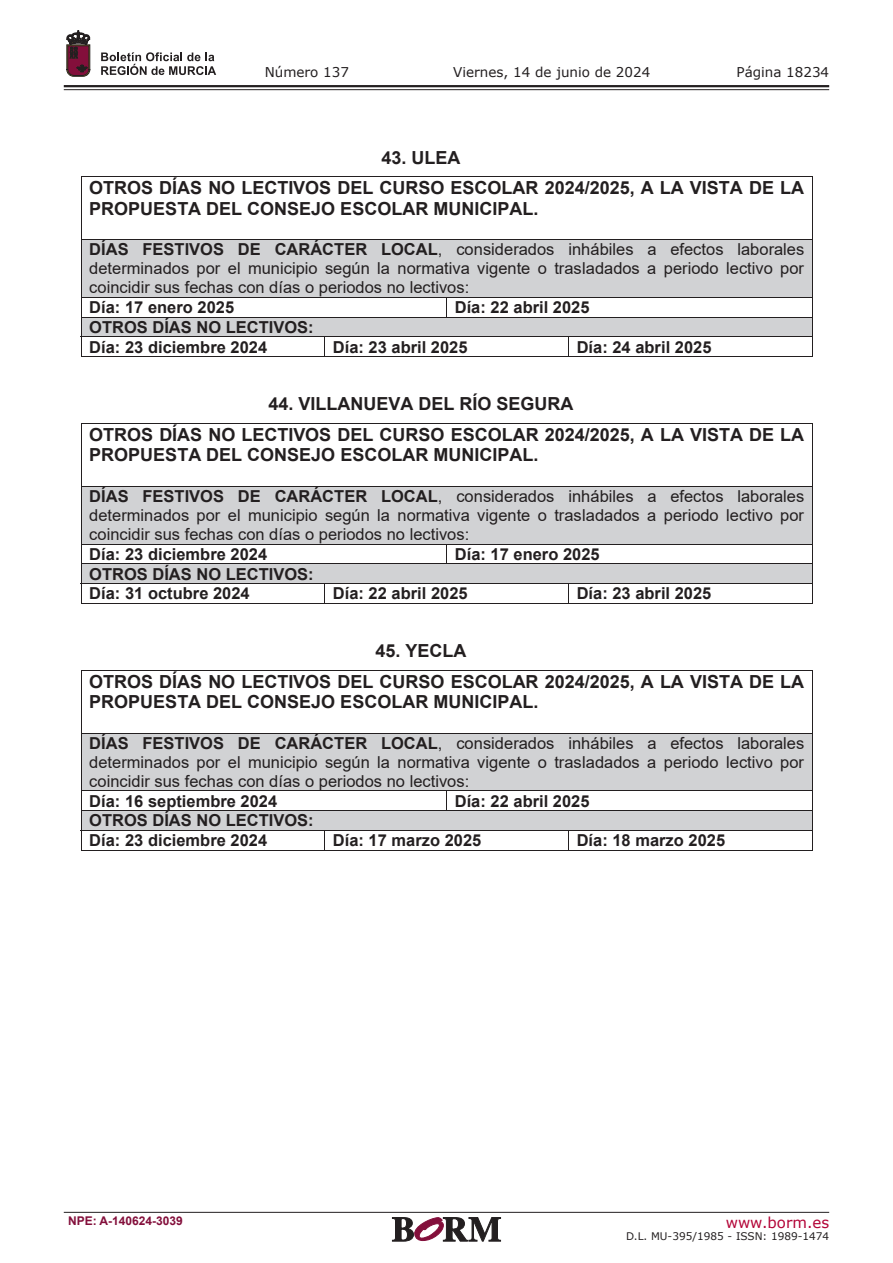
<style>
.page{position:relative;width:893px;height:1263px;background:#fff}
.page>*{position:absolute;margin:0;border:0;box-sizing:border-box;transform-origin:0 0}
.t1{font:700 18px/30.5px "Arial";color:#231f20}
.t2{font:16.5px/19px "Arial";color:#231f20;text-align:justify}
.t3{font:700 16.5px/19.6px "Arial";color:#231f20}
.t4{font:15px "Verdana";color:#b30437}
.t5{font:13.5px "Verdana";color:#231f20}
.t6{font:700 12px "Arial";color:#830f3b}
.t7{font:10.5px "Verdana";color:#231f20}
.s1{font-weight:700}
</style>
<div class="page">
<hr style="left:64px;top:85px;width:765px;height:2px;background:#231f20">
<hr style="left:64px;top:89px;width:765px;height:1px;background:#231f20">
<svg style="left:101px;top:52px;width:115px;height:23px"></svg>
<svg style="left:67px;top:31px;width:23px;height:45px"></svg>
<hr style="left:64px;top:1212px;width:765px;height:1px;background:#231f20">
<svg style="left:392px;top:1217px;width:109px;height:24px"></svg>
<hr style="left:81px;top:176px;width:732px;height:1px;background:#231f20">
<hr style="left:81px;top:177px;width:1px;height:62px;background:#231f20">
<hr style="left:812px;top:177px;width:1px;height:62px;background:#231f20">
<div style="left:82px;top:240px;width:730px;height:57px;background:#d1d2d4"></div>
<hr style="left:81px;top:239px;width:732px;height:1px;background:#231f20">
<hr style="left:81px;top:240px;width:1px;height:57px;background:#231f20">
<hr style="left:812px;top:240px;width:1px;height:57px;background:#231f20">
<hr style="left:81px;top:297px;width:732px;height:1px;background:#231f20">
<svg style="left:446px;top:298px;width:1px;height:19px"></svg>
<div style="left:89px;top:317px;width:715px;height:19px;background:#d1d2d4"></div>
<hr style="left:81px;top:317px;width:732px;height:1px;background:#231f20">
<hr style="left:81px;top:336px;width:488px;height:1px;background:#231f20">
<hr style="left:569px;top:336px;width:243px;height:1px;background:#231f20">
<svg style="left:81px;top:298px;width:1px;height:58px"></svg>
<hr style="left:81px;top:356px;width:243px;height:1px;background:#231f20">
<svg style="left:324px;top:337px;width:1px;height:20px"></svg>
<hr style="left:325px;top:356px;width:243px;height:1px;background:#231f20">
<svg style="left:568px;top:337px;width:1px;height:20px"></svg>
<hr style="left:569px;top:356px;width:243px;height:1px;background:#231f20">
<svg style="left:812px;top:298px;width:1px;height:59px"></svg>
<hr style="left:81px;top:423px;width:732px;height:1px;background:#231f20">
<hr style="left:81px;top:424px;width:1px;height:62px;background:#231f20">
<hr style="left:812px;top:424px;width:1px;height:62px;background:#231f20">
<div style="left:82px;top:487px;width:730px;height:57px;background:#d1d2d4"></div>
<hr style="left:81px;top:486px;width:732px;height:1px;background:#231f20">
<hr style="left:81px;top:487px;width:1px;height:57px;background:#231f20">
<hr style="left:812px;top:487px;width:1px;height:57px;background:#231f20">
<hr style="left:81px;top:544px;width:732px;height:1px;background:#231f20">
<svg style="left:446px;top:545px;width:1px;height:18px"></svg>
<div style="left:82px;top:564px;width:730px;height:19px;background:#d1d2d4"></div>
<hr style="left:81px;top:563px;width:732px;height:1px;background:#231f20">
<hr style="left:81px;top:583px;width:488px;height:1px;background:#231f20">
<hr style="left:569px;top:583px;width:243px;height:1px;background:#231f20">
<svg style="left:81px;top:545px;width:1px;height:58px"></svg>
<hr style="left:81px;top:603px;width:243px;height:1px;background:#231f20">
<svg style="left:324px;top:584px;width:1px;height:20px"></svg>
<hr style="left:325px;top:603px;width:243px;height:1px;background:#231f20">
<svg style="left:568px;top:584px;width:1px;height:20px"></svg>
<hr style="left:569px;top:603px;width:243px;height:1px;background:#231f20">
<svg style="left:812px;top:545px;width:1px;height:59px"></svg>
<hr style="left:81px;top:670px;width:732px;height:1px;background:#231f20">
<hr style="left:81px;top:671px;width:1px;height:62px;background:#231f20">
<hr style="left:812px;top:671px;width:1px;height:62px;background:#231f20">
<div style="left:82px;top:734px;width:730px;height:56px;background:#d1d2d4"></div>
<hr style="left:81px;top:733px;width:732px;height:1px;background:#231f20">
<hr style="left:81px;top:734px;width:1px;height:56px;background:#231f20">
<hr style="left:812px;top:734px;width:1px;height:56px;background:#231f20">
<hr style="left:81px;top:790px;width:732px;height:1px;background:#231f20">
<svg style="left:446px;top:791px;width:1px;height:19px"></svg>
<div style="left:82px;top:811px;width:730px;height:19px;background:#d1d2d4"></div>
<hr style="left:81px;top:810px;width:732px;height:1px;background:#231f20">
<hr style="left:81px;top:830px;width:488px;height:1px;background:#231f20">
<hr style="left:569px;top:830px;width:243px;height:1px;background:#231f20">
<svg style="left:81px;top:791px;width:1px;height:59px"></svg>
<hr style="left:81px;top:850px;width:243px;height:1px;background:#231f20">
<svg style="left:324px;top:831px;width:1px;height:19px"></svg>
<hr style="left:325px;top:850px;width:243px;height:1px;background:#231f20">
<svg style="left:568px;top:831px;width:1px;height:19px"></svg>
<hr style="left:569px;top:850px;width:243px;height:1px;background:#231f20">
<svg style="left:812px;top:791px;width:1px;height:60px"></svg>
<p class="t5" style="left:265px;top:62px;width:86px">Número 137</p>
<p class="t5" style="left:453px;top:62px;width:199px">Viernes, 14 de junio de 2024</p>
<p class="t5" style="left:736px;top:62px;width:94px">Página 18234</p>
<p class="t1" style="left:89px;top:142px;width:716px;text-indent:292px">43. ULEA<br>OTROS DÍAS NO LECTIVOS DEL CURSO ESCOLAR 2024/2025, A LA VISTA DE LA</p>
<p class="t1" style="left:89px;top:193px;width:451px">PROPUESTA DEL CONSEJO ESCOLAR MUNICIPAL.</p>
<p class="t2" style="left:89px;top:240px;width:717px"><span class="s1">DÍAS FESTIVOS DE CARÁCTER LOCAL</span>, considerados inhábiles a efectos laborales determinados por el municipio según la normativa vigente o trasladados a periodo lectivo por coincidir sus fechas con días o periodos no lectivos:</p>
<p class="t3" style="left:89px;top:298px;width:146px">Día: 17 enero 2025</p>
<p class="t3" style="left:455px;top:298px;width:136px">Día: 22 abril 2025</p>
<p class="t3" style="left:89px;top:317px;width:226px">OTROS DÍAS NO LECTIVOS:<br>Día: 23 diciembre 2024</p>
<p class="t3" style="left:333px;top:337px;width:136px">Día: 23 abril 2025</p>
<p class="t3" style="left:577px;top:337px;width:136px">Día: 24 abril 2025</p>
<p class="t1" style="left:89px;top:389px;width:716px;text-indent:179px">44. VILLANUEVA DEL RÍO SEGURA<br>OTROS DÍAS NO LECTIVOS DEL CURSO ESCOLAR 2024/2025, A LA VISTA DE LA</p>
<p class="t1" style="left:89px;top:440px;width:451px">PROPUESTA DEL CONSEJO ESCOLAR MUNICIPAL.</p>
<p class="t2" style="left:89px;top:487px;width:717px"><span class="s1">DÍAS FESTIVOS DE CARÁCTER LOCAL</span>, considerados inhábiles a efectos laborales determinados por el municipio según la normativa vigente o trasladados a periodo lectivo por coincidir sus fechas con días o periodos no lectivos:</p>
<p class="t3" style="left:89px;top:544px;width:179px">Día: 23 diciembre 2024</p>
<p class="t3" style="left:455px;top:544px;width:146px">Día: 17 enero 2025</p>
<p class="t3" style="left:89px;top:564px;width:226px">OTROS DÍAS NO LECTIVOS:<br>Día: 31 octubre 2024</p>
<p class="t3" style="left:333px;top:584px;width:136px">Día: 22 abril 2025</p>
<p class="t3" style="left:577px;top:584px;width:136px">Día: 23 abril 2025</p>
<p class="t1" style="left:89px;top:636px;width:716px;text-indent:286px">45. YECLA<br>OTROS DÍAS NO LECTIVOS DEL CURSO ESCOLAR 2024/2025, A LA VISTA DE LA</p>
<p class="t1" style="left:89px;top:687px;width:451px">PROPUESTA DEL CONSEJO ESCOLAR MUNICIPAL.</p>
<p class="t2" style="left:89px;top:733px;width:717px"><span class="s1">DÍAS FESTIVOS DE CARÁCTER LOCAL</span>, considerados inhábiles a efectos laborales determinados por el municipio según la normativa vigente o trasladados a periodo lectivo por coincidir sus fechas con días o periodos no lectivos:</p>
<p class="t3" style="left:89px;top:791px;width:189px">Día: 16 septiembre 2024</p>
<p class="t3" style="left:455px;top:791px;width:136px">Día: 22 abril 2025</p>
<p class="t3" style="left:89px;top:811px;width:226px">OTROS DÍAS NO LECTIVOS:<br>Día: 23 diciembre 2024</p>
<p class="t3" style="left:333px;top:831px;width:150px">Día: 17 marzo 2025</p>
<p class="t3" style="left:577px;top:831px;width:150px">Día: 18 marzo 2025</p>
<p class="t6" style="left:68px;top:1212px;width:116px">NPE: A-140624-3039</p>
<p class="t4" style="left:726px;top:1212px;width:105px">www.borm.es</p>
<p class="t7" style="left:626px;top:1229px;width:205px">D.L. MU-395/1985 - ISSN: 1989-1474</p>
</div>
